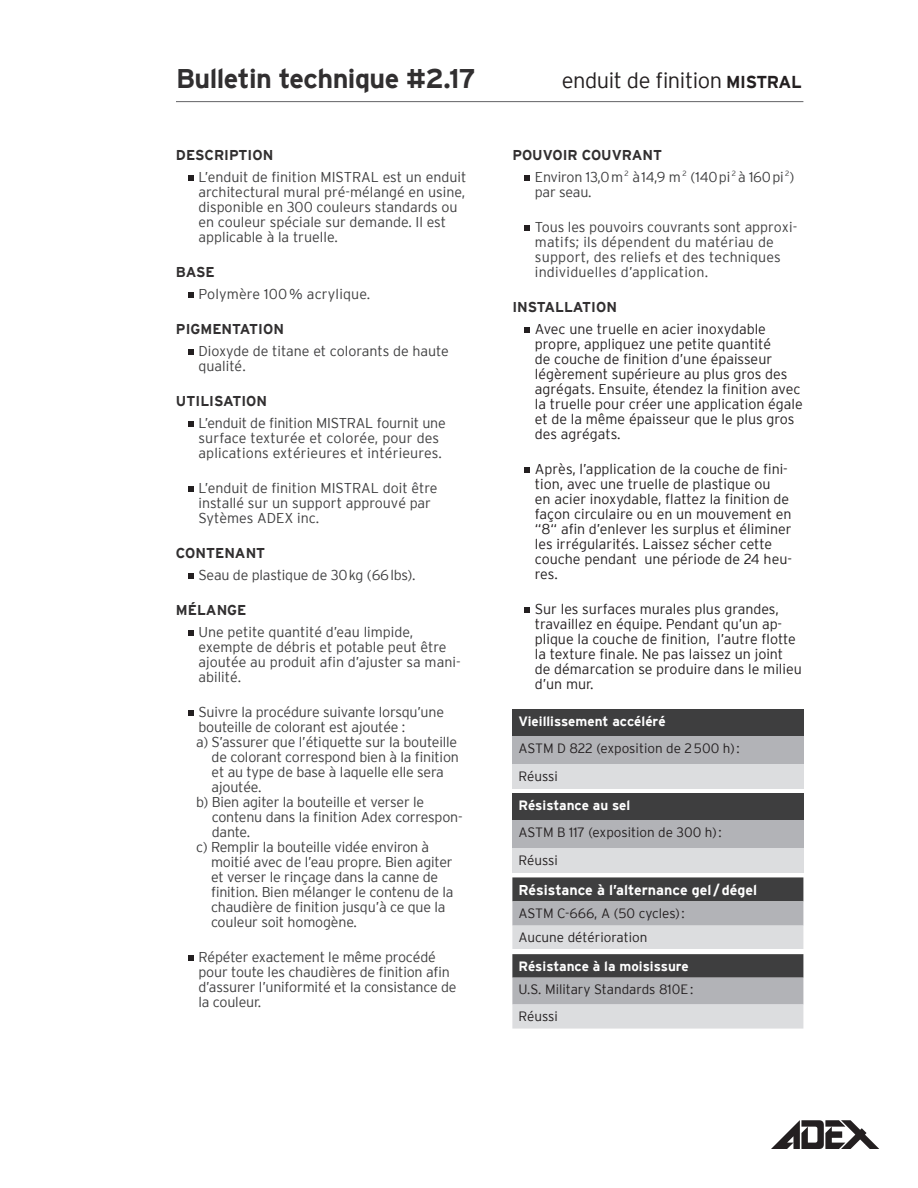
<style>
.page{position:relative;width:918px;height:1188px;background:#fff}
.page>*{position:absolute;margin:0;border:0;box-sizing:border-box;transform-origin:0 0}
.t1{font:700 27px "Interstate";letter-spacing:-.02em;color:#312f30}
.t2{font:300 21.9px "Interstate";letter-spacing:-.02em;color:#231f20}
.t3{font:300 14.25px/15px "Interstate";letter-spacing:-.015em;color:#3e3e3f}
.t4{font:300 14.25px/15px "Interstate";color:#231f20}
.t5{font:300 14.25px/15px "Interstate";letter-spacing:.015em;color:#3e3e3f}
.t6{font:700 14.25px "Interstate";color:#312f30}
.t7{font:700 14.25px "Interstate";color:#fff}
.t8{font:300 14.25px "Interstate";letter-spacing:.01em;color:#3e3e3f}
.t9{font:300 13.5px/28.3px "Interstate";color:#231f20}
.t10{font:700 13.5px "Interstate";color:#fff}
.s1{font-weight:700;font-size:17.25px}
.s2{font-weight:700;color:#312f30}
</style>
<div class="page">
<svg style="left:188px;top:175px;width:5px;height:5px"></svg>
<svg style="left:188px;top:292px;width:5px;height:5px"></svg>
<svg style="left:188px;top:349px;width:5px;height:5px"></svg>
<svg style="left:188px;top:421px;width:5px;height:5px"></svg>
<svg style="left:188px;top:486px;width:5px;height:5px"></svg>
<svg style="left:188px;top:573px;width:5px;height:5px"></svg>
<svg style="left:188px;top:630px;width:5px;height:5px"></svg>
<svg style="left:188px;top:711px;width:5px;height:5px"></svg>
<svg style="left:188px;top:956px;width:5px;height:5px"></svg>
<svg style="left:524px;top:175px;width:6px;height:5px"></svg>
<svg style="left:524px;top:225px;width:6px;height:5px"></svg>
<svg style="left:524px;top:327px;width:6px;height:5px"></svg>
<svg style="left:524px;top:468px;width:6px;height:5px"></svg>
<svg style="left:524px;top:608px;width:6px;height:5px"></svg>
<div style="left:512px;top:710px;width:291px;height:26px;background:#3e3e3f"></div>
<div style="left:512px;top:736px;width:291px;height:28px;background:#b2b3b7"></div>
<div style="left:512px;top:764px;width:291px;height:25px;background:#dcdddf"></div>
<div style="left:512px;top:794px;width:291px;height:26px;background:#3e3e3f"></div>
<div style="left:512px;top:820px;width:291px;height:28px;background:#b2b3b7"></div>
<div style="left:512px;top:848px;width:291px;height:25px;background:#dcdddf"></div>
<svg style="left:512px;top:877px;width:291px;height:152px;background:#9e9fa1"></svg>
<hr style="left:176px;top:101px;width:627px;height:1px;background:#636366">
<svg style="left:771px;top:1120px;width:108px;height:29px"></svg>
<h1 class="t1" style="left:176px;top:64px;width:301px">Bulletin technique #2.17</h1>
<h2 class="t2" style="left:562px;top:68px;width:242px">enduit de finition <span class="s1">mistral</span></h2>
<p class="t6" style="left:176px;top:147px;width:99px">Description</p>
<p class="t3" style="left:198px;top:169px;width:269px">L’enduit de finition mistral est un enduit architectural mural pré-mélangé en usine, disponible en 300 couleurs standards ou en couleur spéciale sur demande. I l est applicable à la truelle.</p>
<p class="t6" style="left:176px;top:264px;width:40px">Base</p>
<p class="t8" style="left:198px;top:286px;width:173px">Polymère 100% acrylique.</p>
<p class="t6" style="left:176px;top:321px;width:110px">Pigmentation</p>
<p class="t3" style="left:198px;top:343px;width:252px">Dioxyde de titane et colorants de haute qualité.</p>
<p class="t6" style="left:176px;top:393px;width:93px">Utilisation</p>
<p class="t3" style="left:198px;top:415px;width:249px">L’enduit de finition mistral fournit une surface texturée et colorée, pour des aplications extérieures et intérieures.</p>
<p class="t3" style="left:198px;top:480px;width:241px">L’enduit de finition mistral doit être installé sur un support approuvé par<br>Sytèmes ADEX inc.</p>
<p class="t6" style="left:176px;top:545px;width:91px">Contenant</p>
<p class="t3" style="left:193px;top:567px;width:224px">Seau de plastique de 30kg (66lbs).</p>
<p class="t6" style="left:176px;top:602px;width:72px">M élange</p>
<p class="t3" style="left:198px;top:624px;width:264px">Une petite quantité d’eau limpide, exempte de débris et potable peut être ajoutée au produit afin d’ajuster sa mani&shy;abilité.</p>
<p class="t3" style="left:193px;top:705px;width:252px">Suivre la procédure suivante lorsqu’une</p>
<p class="t3" style="left:198px;top:720px;width:208px">bouteille de colorant est ajoutée :</p>
<p class="t3" style="left:196px;top:735px;width:262px">a) S’assurer que l’étiquette sur la bouteille</p>
<p class="t3" style="left:212px;top:750px;width:249px">de colorant correspond bien à la finition</p>
<p class="t3" style="left:212px;top:765px;width:234px">et au type de base à laquelle elle sera</p>
<p class="t3" style="left:212px;top:780px;width:51px">ajoutée.</p>
<p class="t3" style="left:196px;top:795px;width:230px">b) Bien agiter la bouteille et verser le</p>
<p class="t3" style="left:212px;top:810px;width:253px">contenu dans la finition Adex correspon-</p>
<p class="t3" style="left:212px;top:825px;width:40px">dante.</p>
<p class="t3" style="left:196px;top:840px;width:235px">c) Remplir la bouteille vidée environ à</p>
<p class="t3" style="left:211px;top:855px;width:243px">moitié avec de l’eau propre. Bien agiter</p>
<p class="t3" style="left:211px;top:870px;width:229px">et verser le rinçage dans la canne de</p>
<p class="t3" style="left:211px;top:885px;width:244px">finition. Bien mélanger le contenu de la</p>
<p class="t3" style="left:211px;top:900px;width:236px">chaudière de finition jusqu’à ce que la</p>
<p class="t3" style="left:211px;top:915px;width:147px">couleur soit homogène.</p>
<p class="t3" style="left:198px;top:950px;width:260px;text-indent:-5px">Répéter exactement le même procédé pour toute les chaudières de finition afin d’assurer l’uniformité et la consistance de la couleur.</p>
<p class="t3" style="left:535px;top:144px;width:261px;line-height:21.8px;text-indent:-23px"><span class="s2">Pouvoir couvrant<br></span>Environ 13,0m <sup>2</sup> à14,9 m <sup>2</sup> (140pi <sup>2</sup> à 160pi <sup>2</sup>)</p>
<p class="t3" style="left:535px;top:184px;width:58px">par seau.</p>
<p class="t5" style="left:535px;top:219px;width:264px;text-indent:-5px">Tous les pouvoirs couvrants sont approxi&shy;matifs; ils dépendent du matériau de support, des reliefs et des techniques individuelles d’application.</p>
<p class="t6" style="left:512px;top:299px;width:106px">I nstallation</p>
<p class="t4" style="left:535px;top:321px;width:269px">Avec une truelle en acier inoxydable propre, appliquez une petite quantité<br>de couche de finition d’une épaisseur légèrement supérieure au plus gros des agrégats. Ensuite, étendez la finition avec la truelle pour créer une application égale et de la même épaisseur que le plus gros des agrégats.</p>
<p class="t4" style="left:535px;top:462px;width:259px">Après, l’application de la couche de fini&shy;tion, avec une truelle de plastique ou<br>en acier inoxydable, flattez la finition de façon circulaire ou en un mouvement en “8“ afin d’enlever les surplus et éliminer les irrégularités. Laissez sécher cette couche pendant une période de 24 heu&shy;res.</p>
<p class="t4" style="left:535px;top:602px;width:268px">Sur les surfaces murales plus grandes, travaillez en équipe. Pendant qu’un ap&shy;plique la couche de finition, l’autre flotte la texture finale. Ne pas laissez un joint de démarcation se produire dans le milieu d’un mur.</p>
<p class="t10" style="left:518px;top:714px;width:149px">Vieillissement accéléré</p>
<p class="t9" style="left:518px;top:734px;width:10px">ASTM</p>
<p class="t9" style="left:518px;top:734px;width:223px;text-indent:39px">D 822 (exposition de 2500 h):<br>Réussi</p>
<p class="t10" style="left:518px;top:798px;width:113px">Résistance au sel</p>
<p class="t9" style="left:518px;top:818px;width:10px">ASTM</p>
<p class="t9" style="left:518px;top:818px;width:205px;text-indent:39px">B 117 (exposition de 300 h):<br>Réussi</p>
<p class="t7" style="left:518px;top:882px;width:240px">Résistance à l’alternance gel /dégel</p>
<p class="t9" style="left:518px;top:899px;width:10px">ASTM</p>
<p class="t9" style="left:518px;top:901px;width:168px;line-height:24.3px;text-indent:39px">C-666, A (50 cycles):<br>Aucune détérioration</p>
<p class="t10" style="left:518px;top:959px;width:172px">Résistance à la moisissure</p>
<p class="t9" style="left:518px;top:976px;width:176px;line-height:26.8px">U.S. M ilitary Standards 810E:<br>Réussi</p>
</div>
